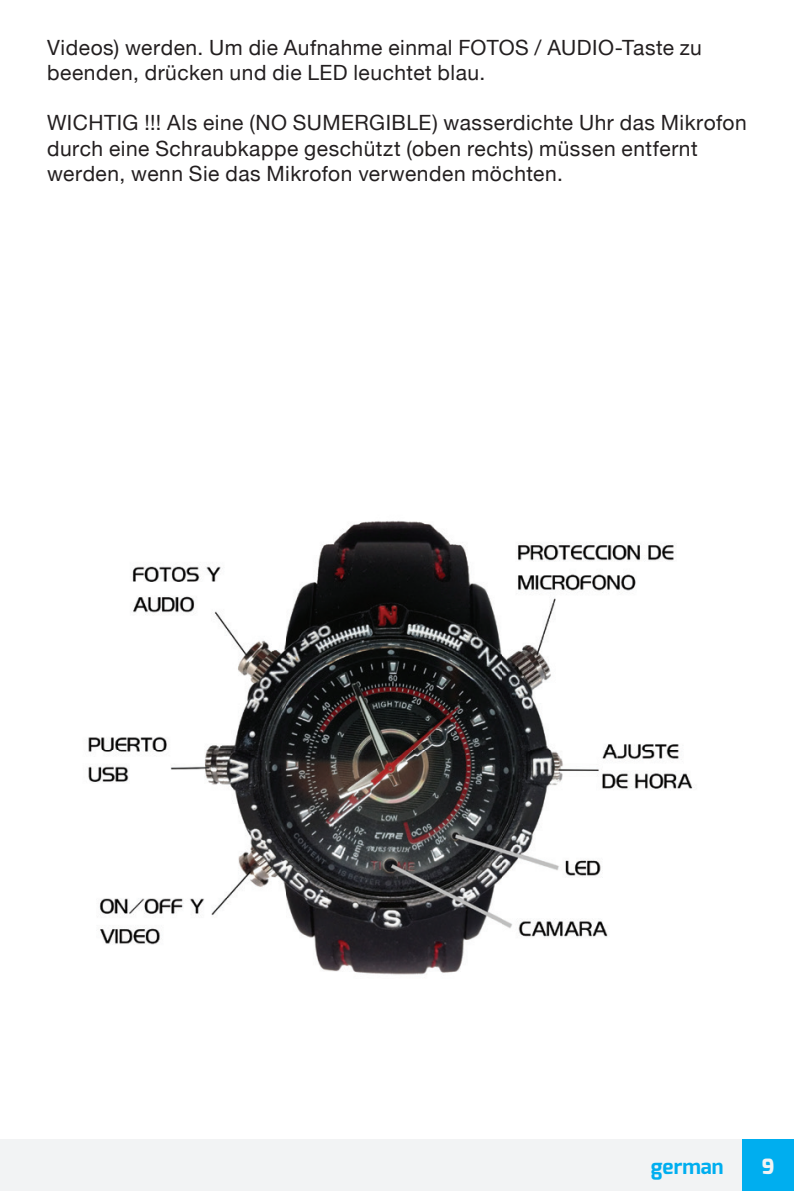
<style>
.page{position:relative;width:794px;height:1191px;background:#fff}
.page>*{position:absolute;margin:0;border:0;box-sizing:border-box;transform-origin:0 0}
.t1{font:21px/25.2px "Helvetica Neue";letter-spacing:.025em;color:#231f20}
.t2{font:700 21px "Exo";color:#00aeef}
.t3{font:800 21px "Exo";color:#f2f3f4}
</style>
<div class="page">
<div style="left:0;top:1139px;width:794px;height:52px;background:#f2f3f4"></div>
<div style="left:742px;top:1139px;width:52px;height:52px;background:#00aeef"></div>
<img style="left:88px;top:520px;width:605px;height:455px">
<p class="t1" style="left:47px;top:36px;width:656px">Videos) werden. Um die Aufnahme einmal FOTOS / AUDIO-Taste zu beenden, drücken und die LED leuchtet blau.</p>
<p class="t1" style="left:47px;top:111px;width:701px">WICHTIG !!! Als eine (NO SUMERGIBLE) wasserdichte Uhr das Mikrofon durch eine Schraubkappe geschützt (oben rechts) müssen entfernt werden, wenn Sie das Mikrofon verwenden möchten.</p>
<p class="t2" style="left:651px;top:1152px;width:74px">german</p>
<p class="t3" style="left:762px;top:1152px;width:14px">9</p>
</div>
